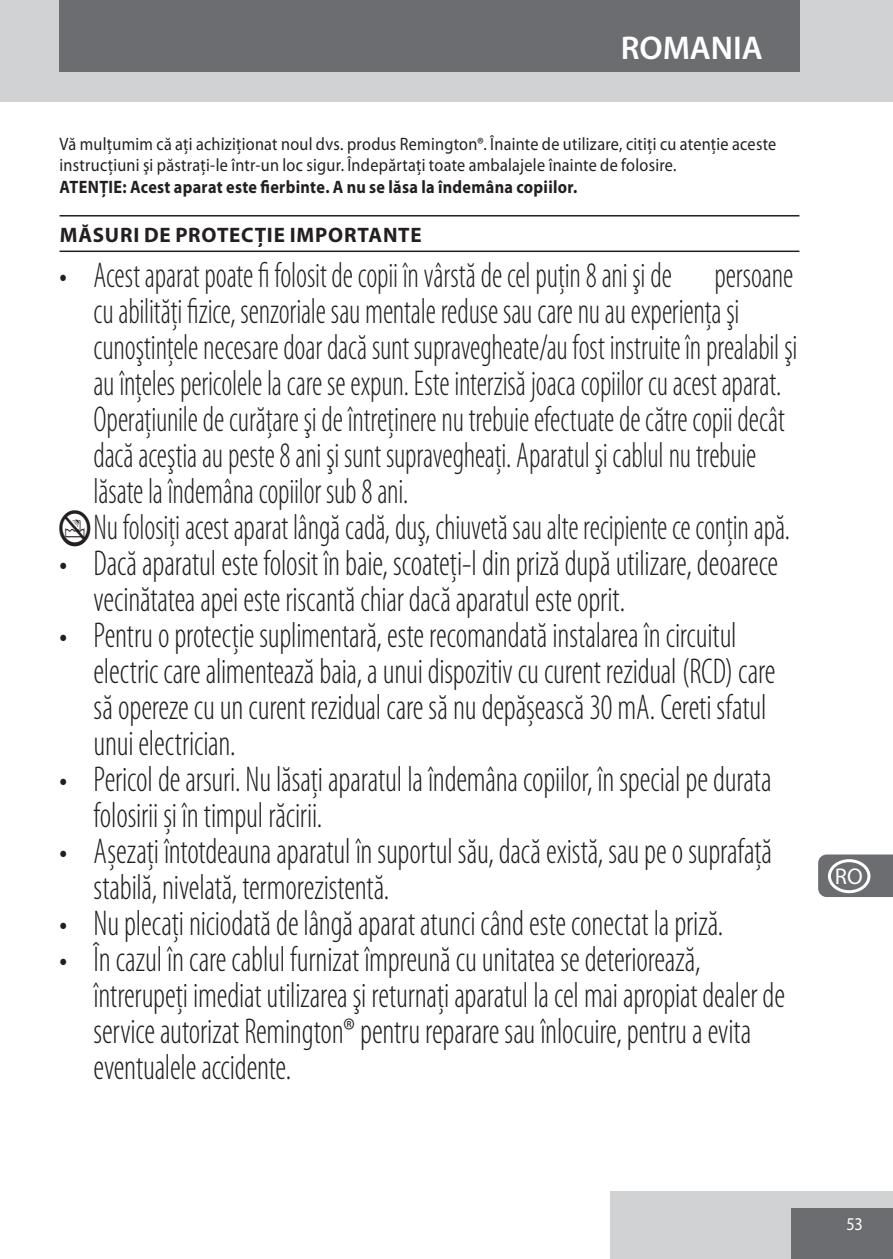
<style>
.page{position:relative;width:893px;height:1259px;background:#fff}
.page>*{position:absolute;margin:0;border:0;box-sizing:border-box;transform-origin:0 0}
.Mandatory_warnings{font:300 condensed 36px/36px "Myriad Pro";letter-spacing:-.01em;color:#231f20;scale:.9 1}
.Mandatory_warnings-2{font:300 condensed 36px/36px "Myriad Pro";letter-spacing:-.01em;color:#231f20;scale:.86 1}
.t1{font:600 33px "Myriad Pro";color:#fff}
.t2{font:22.8px "Myriad Pro";color:#fff}
.heading{font:700 21px "Myriad Pro";letter-spacing:.035em;color:#231f20}
.default{font:18px/21.6px "Myriad Pro";letter-spacing:.015em;color:#231f20;scale:.9 1}
.default-2{font:700 18px "Myriad Pro";letter-spacing:.02em;color:#231f20;scale:.9 1}
.t3{font:18px "Myriad Pro";color:#fff;scale:.9 1}
.s1{font-family:"Myriad IS Otext";font-weight:400;font-stretch:normal}
</style>
<div class="page">
<div style="left:611px;top:1191px;width:282px;height:68px;background:#d1d2d4"></div>
<div style="left:791px;top:1208px;width:102px;height:51px;background:#6c6d70"></div>
<div style="left:0;top:0;width:893px;height:102px;background:#d1d2d4"></div>
<div style="left:59px;top:0;width:740px;height:72px;background:#6c6d70"></div>
<hr style="left:60px;top:215px;width:739px;height:1px;background:#231f20">
<hr style="left:60px;top:250px;width:739px;height:2px;background:#231f20">
<svg style="left:818px;top:854px;width:75px;height:43px;background:#757679"></svg>
<div style="left:828px;top:136px;width:42px;height:34px;border:3px solid #fff;border-radius:50%"></div>
<div style="left:828px;top:179px;width:42px;height:34px;border:3px solid #fff;border-radius:50%"></div>
<div style="left:828px;top:221px;width:42px;height:34px;border:3px solid #fff;border-radius:50%"></div>
<div style="left:828px;top:264px;width:42px;height:34px;border:3px solid #fff;border-radius:50%"></div>
<div style="left:828px;top:306px;width:42px;height:34px;border:3px solid #fff;border-radius:50%"></div>
<div style="left:828px;top:349px;width:42px;height:34px;border:3px solid #fff;border-radius:50%"></div>
<div style="left:828px;top:391px;width:42px;height:34px;border:3px solid #fff;border-radius:50%"></div>
<div style="left:828px;top:434px;width:42px;height:34px;border:3px solid #fff;border-radius:50%"></div>
<div style="left:828px;top:519px;width:42px;height:34px;border:3px solid #fff;border-radius:50%"></div>
<div style="left:828px;top:476px;width:42px;height:34px;border:3px solid #fff;border-radius:50%"></div>
<div style="left:828px;top:561px;width:42px;height:34px;border:3px solid #fff;border-radius:50%"></div>
<div style="left:828px;top:604px;width:42px;height:34px;border:3px solid #fff;border-radius:50%"></div>
<div style="left:828px;top:646px;width:42px;height:34px;border:3px solid #fff;border-radius:50%"></div>
<div style="left:828px;top:689px;width:42px;height:34px;border:3px solid #fff;border-radius:50%"></div>
<div style="left:828px;top:731px;width:42px;height:34px;border:3px solid #fff;border-radius:50%"></div>
<div style="left:828px;top:774px;width:42px;height:34px;border:3px solid #fff;border-radius:50%"></div>
<div style="left:828px;top:816px;width:42px;height:34px;border:3px solid #fff;border-radius:50%"></div>
<div style="left:828px;top:859px;width:42px;height:34px;border:3px solid #fff;border-radius:50%"></div>
<div style="left:828px;top:901px;width:42px;height:34px;border:3px solid #fff;border-radius:50%"></div>
<div style="left:828px;top:944px;width:42px;height:34px;border:3px solid #fff;border-radius:50%"></div>
<div style="left:828px;top:986px;width:42px;height:34px;border:3px solid #fff;border-radius:50%"></div>
<div style="left:828px;top:1029px;width:42px;height:34px;border:3px solid #fff;border-radius:50%"></div>
<div style="left:828px;top:1071px;width:42px;height:35px;border:3px solid #fff;border-radius:50%"></div>
<div style="left:828px;top:1114px;width:42px;height:34px;border:3px solid #fff;border-radius:50%"></div>
<p class="t1" style="left:621px;top:27px;width:144px">ROMANIA</p>
<p class="default" style="left:60px;top:132px;width:798px">Vă mulţumim că aţi achiziţionat noul dvs. produs Remington®. Înainte de utilizare, citiţi cu atenţie aceste instrucţiuni şi păstraţi-le într-un loc sigur. Îndepărtaţi toate ambalajele înainte de folosire.</p>
<p class="default-2" style="left:60px;top:175px;width:577px">ATENŢIE: Acest aparat este fierbinte. A nu se lăsa la îndemâna copiilor.</p>
<p class="heading" style="left:60px;top:221px;width:363px">MĂSURI DE PROTECŢIE IMPORTANTE</p>
<p class="Mandatory_warnings-2" style="left:94px;top:257px;width:820px;text-indent:-34px">• Acest aparat poate fi folosit de copii în vârstă de cel puţin 8 ani şi de persoane cu abilităţi fizice, senzoriale sau mentale reduse sau care nu au experienţa şi cunoştinţele necesare doar dacă sunt supravegheate/au fost instruite în prealabil şi au înţeles pericolele la care se expun. Este interzisă joaca copiilor cu acest aparat.<br>Operaţiunile de curăţare şi de întreţinere nu trebuie efectuate de către copii decât dacă aceştia au peste 8 ani şi sunt supravegheaţi. Aparatul şi cablul nu trebuie lăsate la îndemâna copiilor sub 8 ani.</p>
<p class="Mandatory_warnings-2" style="left:60px;top:509px;width:851px"><span class="s1">L</span>Nu folosiţi acest aparat lângă cadă, duş, chiuvetă sau alte recipiente ce conţin apă.</p>
<p class="Mandatory_warnings" style="left:94px;top:545px;width:762px;text-indent:-34px">• Dacă aparatul este folosit în baie, scoateţi-l din priză după utilizare, deoarece vecinătatea apei este riscantă chiar dacă aparatul este oprit.</p>
<p class="Mandatory_warnings" style="left:94px;top:617px;width:759px;text-indent:-34px">• Pentru o protecție suplimentară, este recomandată instalarea în circuitul electric care alimentează baia, a unui dispozitiv cu curent rezidual (RCD) care să opereze cu un curent rezidual care să nu depășească 30 mA. Cereti sfatul unui electrician.</p>
<p class="Mandatory_warnings" style="left:94px;top:761px;width:755px;text-indent:-34px">• Pericol de arsuri. Nu lăsați aparatul la îndemâna copiilor, în special pe durata folosirii și în timpul răcirii.</p>
<p class="Mandatory_warnings" style="left:94px;top:833px;width:756px;text-indent:-34px">• Așezați întotdeauna aparatul în suportul său, dacă există, sau pe o suprafață stabilă, nivelată, termorezistentă.</p>
<p class="Mandatory_warnings" style="left:60px;top:905px;width:739px">• Nu plecați niciodată de lângă aparat atunci când este conectat la priză.</p>
<p class="Mandatory_warnings" style="left:94px;top:941px;width:770px;text-indent:-34px">• În cazul în care cablul furnizat împreună cu unitatea se deteriorează, întrerupeţi imediat utilizarea şi returnaţi aparatul la cel mai apropiat dealer de service autorizat Remington® pentru reparare sau înlocuire, pentru a evita eventualele accidente.</p>
<p class="t2" style="left:835px;top:862px;width:30px">RO</p>
<p class="t3" style="left:846px;top:1212px;width:20px">53</p>
</div>
